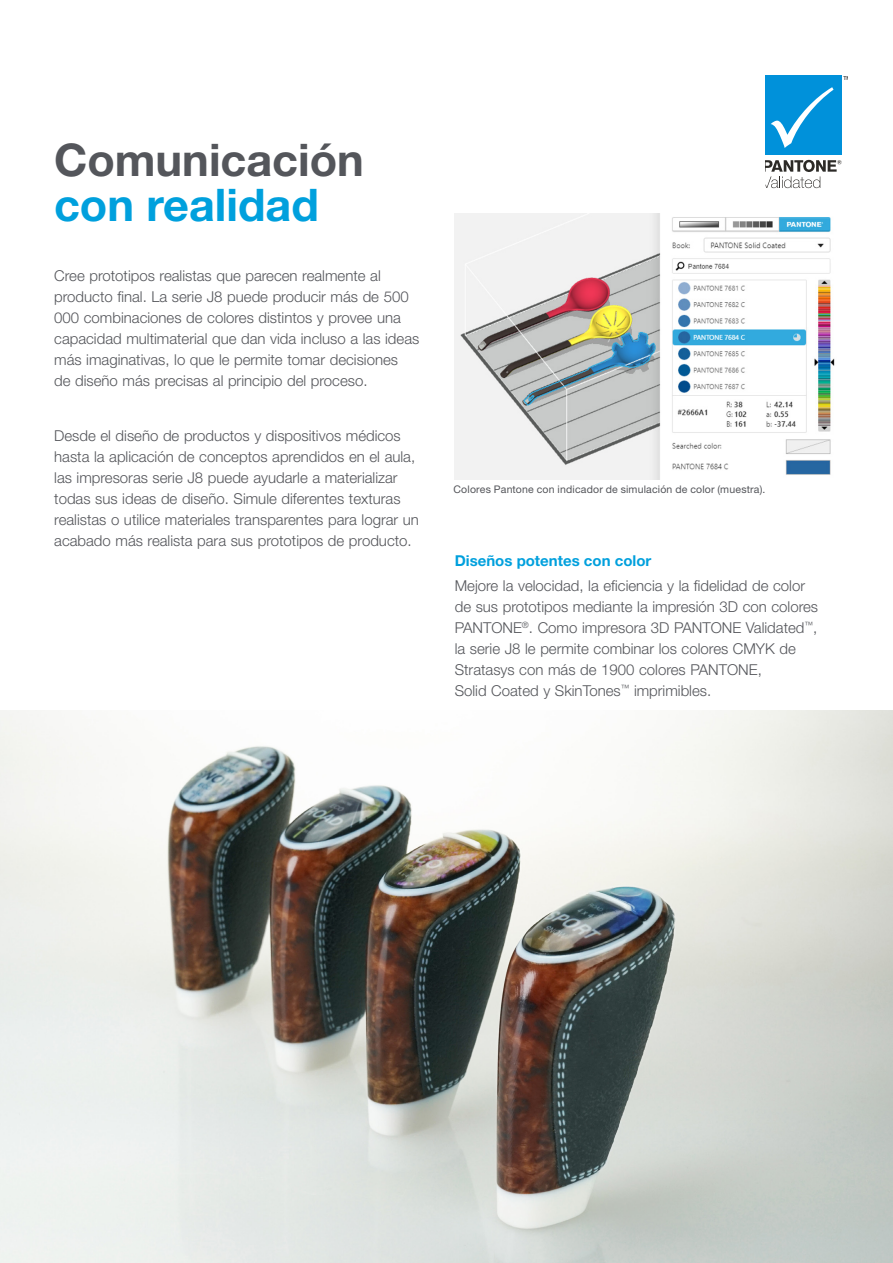
<style>
.page{position:relative;width:893px;height:1263px;background:#fff}
.page>*{position:absolute;margin:0;border:0;box-sizing:border-box;transform-origin:0 0}
.t1{font:700 45px "Helvetica Neue LT Std";color:#54565b}
.t2{font:700 45px "Helvetica Neue LT Std";color:#00a0dd}
.t3{font:300 15px/21px "Helvetica Neue LT Std";color:#54555a}
.t4{font:700 15px "Helvetica Neue LT Std";color:#00a0dd}
.t5{font:10.5px "Helvetica Neue LT Std";letter-spacing:.015em;color:#54555a}
.t6{font:5.25px "Helvetica Neue LT Std";color:#000}
</style>
<div class="page">
<img style="left:0;top:710px;width:893px;height:553px">
<div style="left:766px;top:76px;width:76px;height:79px;background:#0091da"></div>
<svg style="left:766px;top:160px;width:76px;height:28px"></svg>
<svg style="left:771px;top:87px;width:62px;height:61px"></svg>
<img style="left:454px;top:214px;width:381px;height:265px">
<h1 class="t1" style="left:54px;top:132px;width:311px">Comunicación</h1>
<h1 class="t2" style="left:54px;top:177px;width:266px">con realidad</h1>
<p class="t3" style="left:54px;top:265px;width:367px">Cree prototipos realistas que parecen realmente al producto final. La serie J8 puede producir más de 500<br>000 combinaciones de colores distintos y provee una capacidad multimaterial que dan vida incluso a las ideas más imaginativas, lo que le permite tomar decisiones<br>de diseño más precisas al principio del proceso.</p>
<p class="t3" style="left:54px;top:425px;width:366px">Desde el diseño de productos y dispositivos médicos hasta la aplicación de conceptos aprendidos en el aula, las impresoras serie J8 puede ayudarle a materializar todas sus ideas de diseño. Simule diferentes texturas realistas o utilice materiales transparentes para lograr un acabado más realista para sus prototipos de producto.</p>
<p class="t6" style="left:843px;top:75px;width:9px">TM</p>
<p class="t5" style="left:453px;top:483px;width:313px">Colores Pantone con indicador de simulación de color (muestra).</p>
<p class="t4" style="left:455px;top:551px;width:198px">Diseños potentes con color</p>
<p class="t3" style="left:455px;top:575px;width:365px">Mejore la velocidad, la eficiencia y la fidelidad de color de sus prototipos mediante la impresión 3D con colores PANTONE<sup>®</sup>. Como impresora 3D PANTONE Validated<sup>™</sup>, la serie J8 le permite combinar los colores CMYK de Stratasys con más de 1900 colores PANTONE,<br>Solid Coated y SkinTones<sup>™</sup> imprimibles.</p>
</div>
